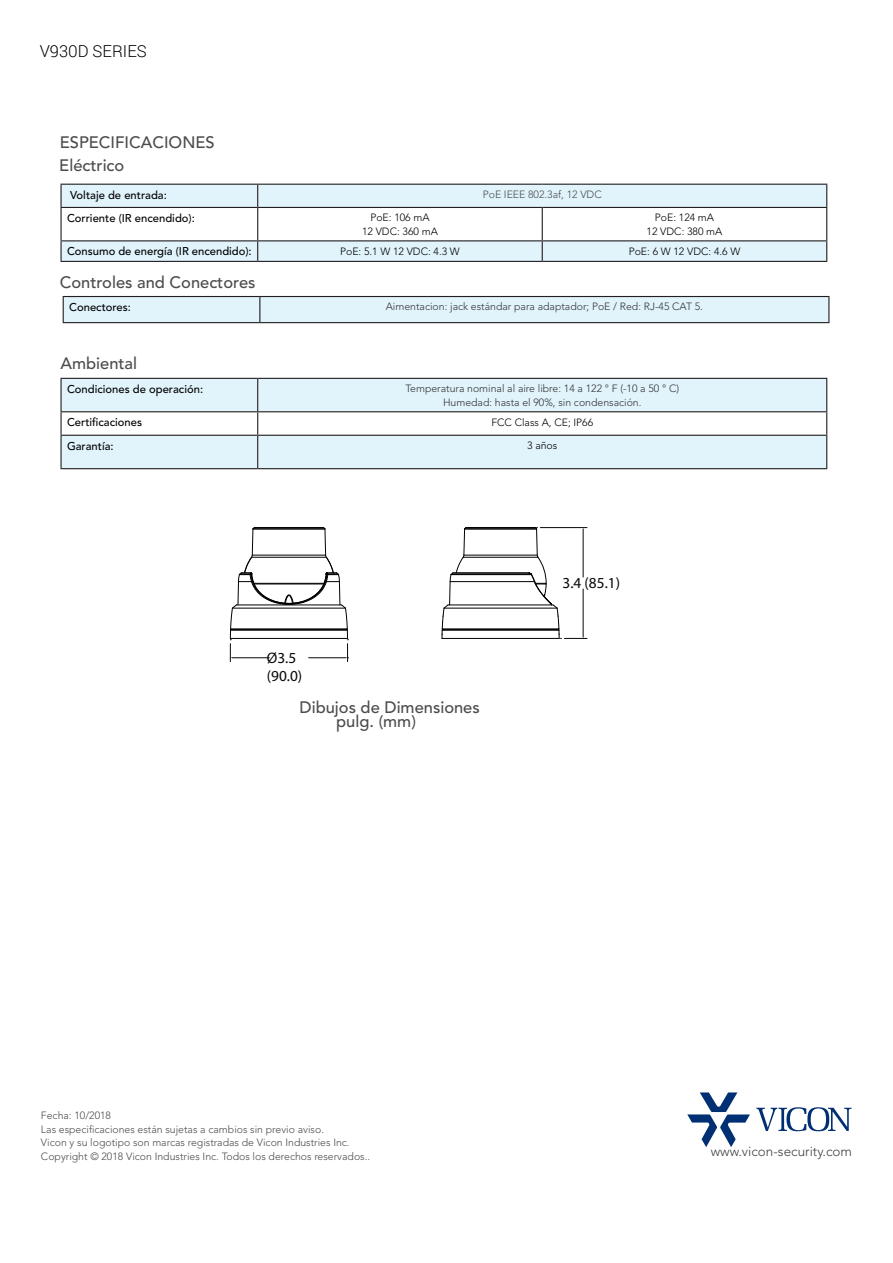
<style>
.page{position:relative;width:893px;height:1263px;background:#fff}
.page>*{position:absolute;margin:0;border:0;box-sizing:border-box;transform-origin:0 0}
.Heading_3{font:500 16.5px "Avenir LT Std";color:#4b4c4d}
.t1{font:300 16.5px "Roboto";color:#000}
.t2{font:15.3px/18.5px "Myriad Pro";color:#080808}
.t3{font:300 13.5px "Avenir LT Std";color:#404040}
.Spec_Table_Left{font:500 11.25px "Avenir LT Std";color:#000}
.Table_Data_Left{font:300 10.5px/13.5px "Avenir LT Std";color:#4b4c4d}
.Table_Data_Left-2{font:300 10.5px "Avenir LT Std";color:#333}
.Table_Data_Left-3{font:300 10.5px/13.5px "Avenir LT Std";color:#000;text-align:center}
</style>
<div class="page">
<svg style="left:756px;top:1107px;width:95px;height:24px"></svg>
<svg style="left:687px;top:1092px;width:63px;height:55px"></svg>
<svg style="left:63px;top:296px;width:766px;height:26px;background:#d8eaf2"></svg>
<hr style="left:63px;top:322px;width:197px;height:1px;background:#231f20">
<hr style="left:260px;top:322px;width:569px;height:1px;background:#231f20">
<svg style="left:62px;top:379px;width:764px;height:89px;fill:#e1f4fc"></svg>
<hr style="left:60px;top:378px;width:198px;height:1px;background:#231f20">
<hr style="left:258px;top:378px;width:569px;height:1px;background:#231f20">
<hr style="left:60px;top:379px;width:2px;height:32px;background:#231f20">
<hr style="left:257px;top:379px;width:1px;height:32px;background:#231f20">
<hr style="left:826px;top:379px;width:1px;height:32px;background:#231f20">
<hr style="left:60px;top:411px;width:198px;height:1px;background:#231f20">
<hr style="left:60px;top:412px;width:2px;height:23px;background:#231f20">
<hr style="left:258px;top:411px;width:569px;height:1px;background:#231f20">
<svg style="left:257px;top:412px;width:1px;height:23px"></svg>
<svg style="left:826px;top:412px;width:1px;height:23px"></svg>
<hr style="left:60px;top:435px;width:198px;height:1px;background:#231f20">
<hr style="left:60px;top:436px;width:2px;height:32px;background:#231f20">
<hr style="left:258px;top:435px;width:569px;height:1px;background:#231f20">
<hr style="left:257px;top:436px;width:1px;height:32px;background:#231f20">
<hr style="left:826px;top:436px;width:1px;height:32px;background:#231f20">
<hr style="left:60px;top:468px;width:198px;height:1px;background:#231f20">
<hr style="left:258px;top:468px;width:569px;height:1px;background:#231f20">
<svg style="left:62px;top:185px;width:764px;height:76px;fill:#e1f4fc"></svg>
<hr style="left:60px;top:184px;width:198px;height:1px;background:#231f20">
<hr style="left:60px;top:185px;width:2px;height:22px;background:#231f20">
<hr style="left:60px;top:207px;width:198px;height:1px;background:#231f20">
<hr style="left:258px;top:184px;width:284px;height:1px;background:#231f20">
<svg style="left:257px;top:185px;width:1px;height:22px"></svg>
<hr style="left:542px;top:184px;width:285px;height:1px;background:#231f20">
<svg style="left:826px;top:185px;width:1px;height:22px"></svg>
<hr style="left:258px;top:207px;width:284px;height:1px;background:#231f20">
<hr style="left:542px;top:207px;width:285px;height:1px;background:#231f20">
<hr style="left:60px;top:208px;width:2px;height:32px;background:#231f20">
<hr style="left:257px;top:208px;width:1px;height:32px;background:#231f20">
<hr style="left:542px;top:208px;width:1px;height:32px;background:#231f20">
<hr style="left:826px;top:208px;width:1px;height:32px;background:#231f20">
<hr style="left:60px;top:240px;width:198px;height:1px;background:#231f20">
<hr style="left:60px;top:241px;width:2px;height:20px;background:#231f20">
<hr style="left:258px;top:240px;width:284px;height:1px;background:#231f20">
<svg style="left:257px;top:241px;width:1px;height:20px"></svg>
<hr style="left:542px;top:240px;width:285px;height:1px;background:#231f20">
<svg style="left:542px;top:241px;width:1px;height:20px"></svg>
<svg style="left:826px;top:241px;width:1px;height:20px"></svg>
<hr style="left:60px;top:261px;width:198px;height:1px;background:#231f20">
<hr style="left:258px;top:261px;width:284px;height:1px;background:#231f20">
<hr style="left:542px;top:261px;width:285px;height:1px;background:#231f20">
<hr style="left:442px;top:628px;width:117px;height:1px;background:#000">
<hr style="left:444px;top:608px;width:113px;height:1px;background:#000">
<hr style="left:448px;top:604px;width:105px;height:1px;background:#000">
<hr style="left:463px;top:557px;width:75px;height:1px;background:#000">
<hr style="left:464px;top:555px;width:73px;height:1px;background:#000">
<hr style="left:465px;top:529px;width:72px;height:1px;background:#000">
<hr style="left:465px;top:528px;width:71px;height:1px;background:#000">
<hr style="left:466px;top:527px;width:69px;height:1px;background:#000">
<hr style="left:442px;top:638px;width:117px;height:1px;background:#000">
<hr style="left:442px;top:630px;width:117px;height:1px;background:#000">
<hr style="left:443px;top:629px;width:115px;height:1px;background:#000">
<hr style="left:450px;top:581px;width:84px;height:1px;background:#000">
<hr style="left:451px;top:574px;width:80px;height:1px;background:#000">
<hr style="left:453px;top:573px;width:76px;height:1px;background:#000">
<hr style="left:453px;top:572px;width:76px;height:1px;background:#000">
<svg style="left:441px;top:527px;width:26px;height:112px"></svg>
<svg style="left:229px;top:527px;width:120px;height:135px"></svg>
<svg style="left:528px;top:527px;width:59px;height:112px"></svg>
<h1 class="t1" style="left:40px;top:40px;width:109px">V930D SERIES</h1>
<p class="Heading_3" style="left:60px;top:133px;width:156px">ESPECIFICACIONES</p>
<p class="Heading_3" style="left:59px;top:155px;width:67px">Eléctrico</p>
<p class="Spec_Table_Left" style="left:70px;top:188px;width:98px">Voltaje de entrada:</p>
<p class="Table_Data_Left" style="left:483px;top:188px;width:120px">PoE IEEE 802.3af, 12 VDC</p>
<p class="Spec_Table_Left" style="left:67px;top:212px;width:129px">Corriente (IR encendido):</p>
<p class="Table_Data_Left-3" style="left:362px;top:211px;width:77px">PoE: 106 mA<br>12 VDC: 360 mA</p>
<p class="Table_Data_Left-3" style="left:647px;top:211px;width:77px">PoE: 124 mA<br>12 VDC: 380 mA</p>
<p class="Spec_Table_Left" style="left:67px;top:245px;width:186px">Consumo de energía (IR encendido):</p>
<p class="Table_Data_Left-3" style="left:340px;top:244px;width:121px">PoE: 5.1 W 12 VDC: 4.3 W</p>
<p class="Table_Data_Left-3" style="left:629px;top:244px;width:113px">PoE: 6 W 12 VDC: 4.6 W</p>
<p class="Heading_3" style="left:60px;top:273px;width:197px">Controles and Conectores</p>
<p class="Spec_Table_Left" style="left:69px;top:301px;width:63px">Conectores:</p>
<p class="Table_Data_Left-2" style="left:386px;top:301px;width:319px">Aimentacion: jack estándar para adaptador; PoE / Red: RJ-45 CAT 5.</p>
<p class="Heading_3" style="left:60px;top:353px;width:78px">Ambiental</p>
<p class="Spec_Table_Left" style="left:67px;top:382px;width:138px">Condiciones de operación:</p>
<p class="Table_Data_Left-2" style="left:405px;top:382px;width:275px">Temperatura nominal al aire libre: 14 a 122 ° F (-10 a 50 ° C)</p>
<p class="Table_Data_Left-2" style="left:443px;top:396px;width:200px">Humedad: hasta el 90%, sin condensación.</p>
<p class="Spec_Table_Left" style="left:67px;top:416px;width:77px">Certificaciones</p>
<p class="Table_Data_Left-3" style="left:491px;top:415px;width:103px">FCC Class A, CE; IP66</p>
<p class="Spec_Table_Left" style="left:67px;top:439px;width:48px">Garantía:</p>
<p class="Table_Data_Left-3" style="left:527px;top:439px;width:32px">3 años</p>
<p class="t2" style="left:267px;top:648px;width:37px">Ø3.5 (90.0)</p>
<p class="Heading_3" style="left:299px;top:698px;width:182px">Dibujos de Dimensiones</p>
<p class="Heading_3" style="left:336px;top:711px;width:81px">pulg. (mm)</p>
<p class="t2" style="left:562px;top:573px;width:59px">3.4 (85.1)</p>
<p class="Table_Data_Left" style="left:41px;top:1109px;width:331px">Fecha: 10/2018<br>Las especificaciones están sujetas a cambios sin previo aviso.<br>Vicon y su logotipo son marcas registradas de Vicon Industries Inc.<br>Copyright © 2018 Vicon Industries Inc. Todos los derechos reservados..</p>
<p class="t3" style="left:711px;top:1143px;width:143px">www.vicon-security.com</p>
</div>
